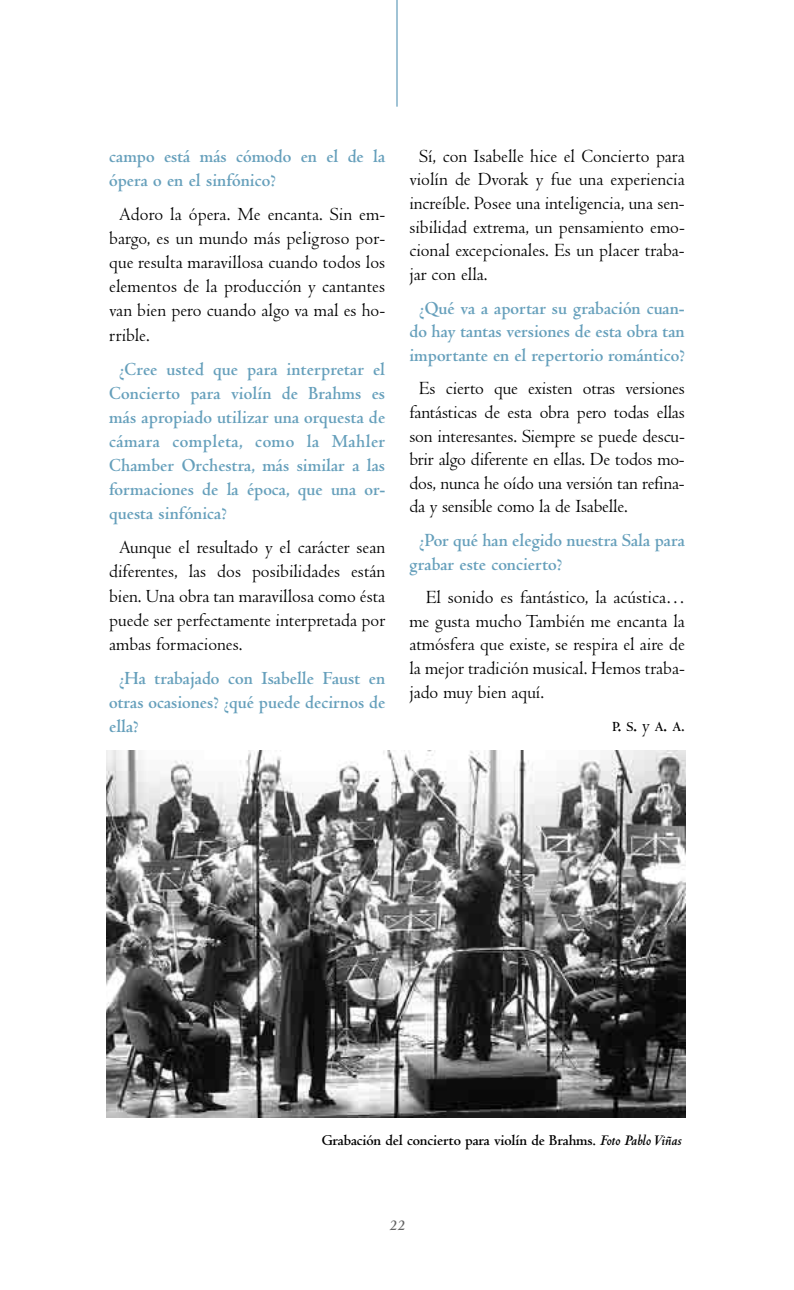
<style>
.page{position:relative;width:794px;height:1290px;background:#fff}
.page>*{position:absolute;margin:0;border:0;box-sizing:border-box;transform-origin:0 0}
.t1{font:19.25px/23.6px "Centaur";color:#000;text-align:justify}
.t2{font:700 19.25px/24.2px "Centaur";color:#659fbb}
.t3{font:700 15.75px "Centaur";letter-spacing:-.01em;color:#000}
.t4{font:italic 700 15.75px "Centaur";color:#626262}
.t5{font:700 14.35px "Centaur";color:#000}
.s1{font-size:19.25px}
.s2{font-weight:400;font-size:19.25px}
.s3{font-style:italic}
</style>
<div class="page">
<hr style="left:396px;top:0;width:1px;height:107px;background:#659fbb">
<img style="left:107px;top:751px;width:578px;height:367px">
<p class="t2" style="left:109px;top:146px;width:277px">campo está más cómodo en el de la ópera o en el sinfónico?</p>
<p class="t1" style="left:109px;top:204px;width:277px;line-height:24.2px;text-indent:10px">Adoro la ópera. Me encanta. Sin em - bar go, es un mundo más peligroso por&shy;que resulta maravillosa cuando todos los elementos de la producción y cantantes van bien pero cuando algo va mal es ho - rri ble.</p>
<p class="t2" style="left:109px;top:359px;width:277px;text-align:justify;text-indent:10px">¿Cree usted que para interpretar el Con cierto para violín de Brahms es más apropiado utilizar una orquesta de cá mara completa, como la Mahler Cham ber Orchestra, más similar a las for maciones de la época, que una or - questa sin fónica?</p>
<p class="t1" style="left:109px;top:537px;width:277px;line-height:24.2px;text-indent:10px">Aunque el resultado y el carácter sean di fe rentes, las dos posibilidades están bien. Una obra tan maravillosa como ésta pue de ser perfectamente interpretada por am bas formaciones.</p>
<p class="t2" style="left:109px;top:668px;width:277px;text-align:justify;text-indent:10px">¿Ha trabajado con Isabelle Faust en otras ocasiones? ¿qué puede decirnos de ella?</p>
<p class="t1" style="left:409px;top:146px;width:277px;text-indent:10px">Sí, con Isabelle hice el Concierto para violín de Dvorak y fue una experiencia in creíble. Posee una inteligencia, una sen&shy;sibilidad extrema, un pensamiento emo&shy;cional excepcionales. Es un placer traba&shy;jar con ella.</p>
<p class="t2" style="left:409px;top:298px;width:277px;line-height:23.6px;text-align:center">¿Qué va a aportar su grabación cuan&shy;do hay tantas versiones de esta obra tan importante en el repertorio romántico?</p>
<p class="t1" style="left:409px;top:379px;width:277px;text-indent:10px">Es cierto que existen otras versiones fan tásticas de esta obra pero todas ellas son interesantes. Siempre se puede descu&shy;brir algo diferente en ellas. De todos mo - dos, nunca he oído una versión tan refina&shy;da y sensible como la de Isa be lle.</p>
<p class="t2" style="left:409px;top:530px;width:277px;line-height:23.6px;text-indent:10px">¿Por qué han elegido nuestra Sala para grabar este concierto?</p>
<p class="t1" style="left:409px;top:588px;width:277px;text-indent:17px">El sonido es fantástico, la acústica… me gusta mucho También me encanta la atmósfera que existe, se respira el aire de la mejor tradición musical. Hemos traba&shy;jado muy bien aquí.</p>
<p class="t5" style="left:612px;top:721px;width:74px">P<span class="s1">.</span> S<span class="s1">.</span> <span class="s2">y</span> A<span class="s1">.</span> A<span class="s2">.</span></p>
<p class="t3" style="left:322px;top:1134px;width:361px">Grabación del concierto para violín de Brahms. <span class="s3">Foto Pablo Viñas</span></p>
<p class="t4" style="left:389px;top:1219px;width:17px">22</p>
</div>
